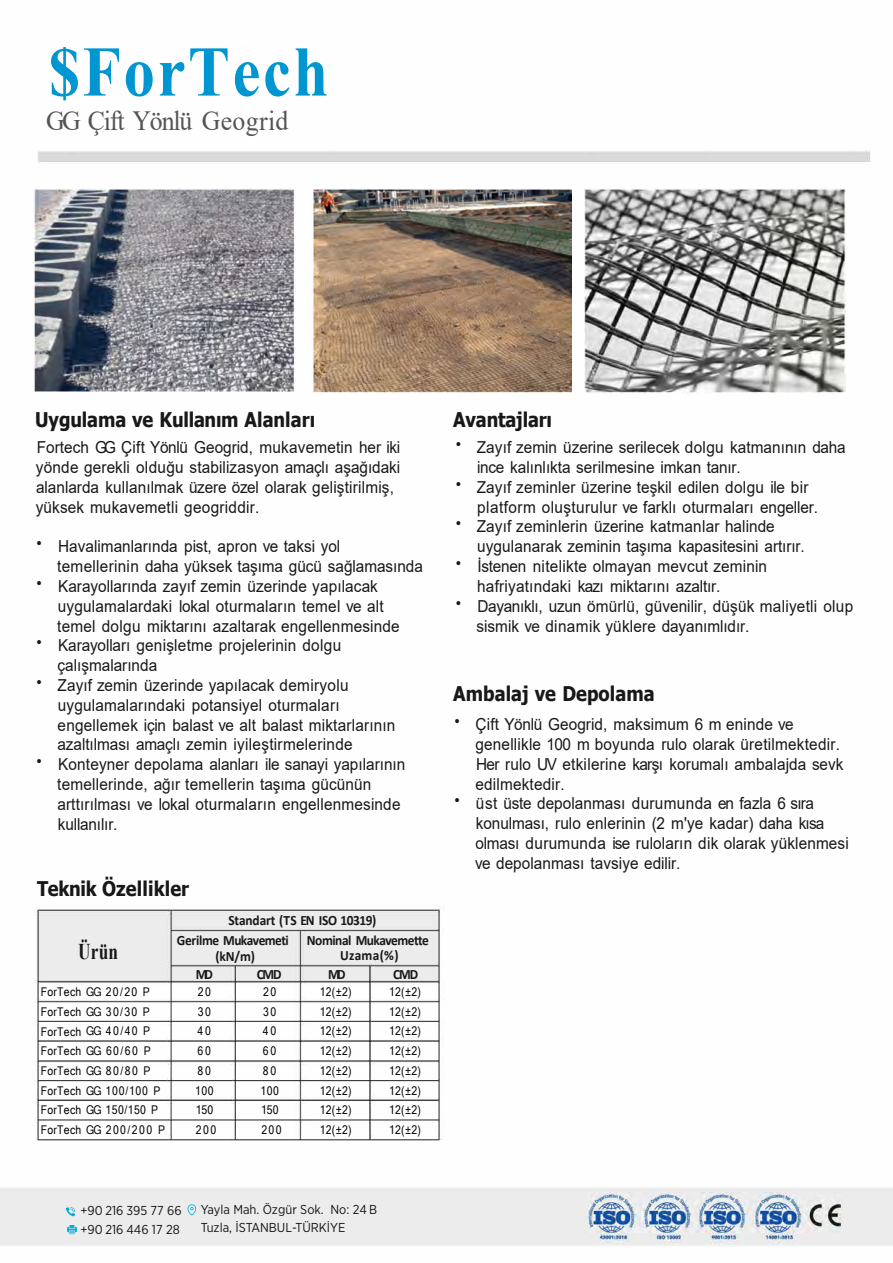
<style>
.page{position:relative;width:893px;height:1263px;background:#fff}
.page>*{position:absolute;margin:0;border:0;box-sizing:border-box;transform-origin:0 0}
.t1{font:700 71.25px "Times New Roman";letter-spacing:.04em;color:#0096d2;scale:.88 1}
.t2{font:27.75px "Times New Roman";letter-spacing:-.045em;color:#545454;scale:.93 1}
.t3{font:700 22.5px "Times New Roman";color:#181818;scale:.77 1}
.t4{font:700 20.25px "Tahoma";letter-spacing:-.005em;color:#181818;scale:.9 1}
.t5{font:16.5px/19.8px "Arial";letter-spacing:.005em;color:#181818;scale:.93 1}
.t6{font:700 14.25px "Calibri";letter-spacing:-.035em;color:#181818;scale:.94 1}
.t7{font:700 14.25px "Calibri";letter-spacing:-.01em;color:#181818;scale:.94 1}
.t8{font:12.9px/18.1px "Gotham Narrow";color:#151616}
.t9{font:12px "Microsoft Sans Serif";letter-spacing:.03em;color:#040404;scale:.87 1}
</style>
<div class="page">
<img style="left:0;top:150px;width:893px;height:1096px">
<img style="left:33px;top:189px;width:262px;height:203px">
<img style="left:311px;top:189px;width:261px;height:204px">
<img style="left:585px;top:189px;width:260px;height:204px">
<img style="left:589px;top:1192px;width:252px;height:41px">
<svg style="left:188px;top:1204px;width:8px;height:11px"></svg>
<svg style="left:67px;top:1225px;width:10px;height:9px"></svg>
<svg style="left:66px;top:1207px;width:9px;height:9px"></svg>
<h1 class="t1" style="left:49px;top:20px;width:319px">$ForTech</h1>
<h2 class="t2" style="left:46px;top:101px;width:262px">GG Çift Yönlü Geogrid</h2>
<p class="t4" style="left:35px;top:405px;width:313px">Uygulama ve Kullanım Alanları</p>
<p class="t5" style="left:36px;top:437px;width:393px">Fortech GG Çift Yönlü Geogrid, mukavemetin her iki yönde gerekli olduğu stabilizasyon amaçlı aşağıdaki alanlarda kullanılmak üzere özel olarak geliştirilmiş, yüksek mukavemetli geogriddir.</p>
<p class="t5" style="left:57px;top:536px;width:395px;text-indent:-21px">• Havalimanlarında pist, apron ve taksi yol temellerinin daha yüksek taşıma gücü sağlamasında</p>
<p class="t5" style="left:57px;top:576px;width:370px;text-indent:-21px">• Karayollarında zayıf zemin üzerinde yapılacak uygulamalardaki lokal oturmaların temel ve alt temel dolgu miktarını azaltarak engellenmesinde</p>
<p class="t5" style="left:58px;top:636px;width:307px;text-indent:-21px">• Karayolları genişletme projelerinin dolgu çalışmalarında</p>
<p class="t5" style="left:57px;top:675px;width:365px;text-indent:-21px">• Zayıf zemin üzerinde yapılacak demiryolu uygulamalarındaki potansiyel oturmaları engellemek için balast ve alt balast miktarlarının azaltılması amaçlı zemin iyileştirmelerinde</p>
<p class="t5" style="left:57px;top:754px;width:376px;text-indent:-21px">• Konteyner depolama alanları ile sanayi yapılarının temellerinde, ağır temellerin taşıma gücünün arttırılması ve lokal oturmaların engellenmesinde kullanılır.</p>
<p class="t4" style="left:37px;top:874px;width:171px">Teknik Özellikler</p>
<p class="t7" style="left:228px;top:910px;width:159px">Standart (TS EN ISO 10319)</p>
<h3 class="t3" style="left:78px;top:935px;width:53px">Ürün</h3>
<p class="t6" style="left:177px;top:931px;width:120px">Gerilme Mukavemeti</p>
<p class="t6" style="left:307px;top:931px;width:131px">Nominal Mukavemette</p>
<p class="t6" style="left:215px;top:946px;width:44px">(kN/m)</p>
<p class="t6" style="left:340px;top:945px;width:64px">Uzama(%)</p>
<p class="t6" style="left:196px;top:965px;width:20px">MD</p>
<p class="t6" style="left:257px;top:965px;width:28px">CMD</p>
<p class="t6" style="left:328px;top:965px;width:20px">MD</p>
<p class="t6" style="left:393px;top:965px;width:28px">CMD</p>
<p class="t9" style="left:41px;top:984px;width:127px">ForTech GG 20/20 P</p>
<p class="t9" style="left:198px;top:984px;width:16px">20</p>
<p class="t9" style="left:263px;top:984px;width:16px">20</p>
<p class="t9" style="left:320px;top:984px;width:38px">12(±2)</p>
<p class="t9" style="left:389px;top:984px;width:38px">12(±2)</p>
<p class="t9" style="left:41px;top:1004px;width:127px">ForTech GG 30/30 P</p>
<p class="t9" style="left:198px;top:1004px;width:16px">30</p>
<p class="t9" style="left:263px;top:1004px;width:16px">30</p>
<p class="t9" style="left:320px;top:1004px;width:38px">12(±2)</p>
<p class="t9" style="left:389px;top:1004px;width:38px">12(±2)</p>
<p class="t9" style="left:41px;top:1023px;width:127px">ForTech GG 40/40 P</p>
<p class="t9" style="left:197px;top:1023px;width:17px">40</p>
<p class="t9" style="left:263px;top:1023px;width:17px">40</p>
<p class="t9" style="left:320px;top:1023px;width:38px">12(±2)</p>
<p class="t9" style="left:389px;top:1023px;width:38px">12(±2)</p>
<p class="t9" style="left:41px;top:1043px;width:128px">ForTech GG 60/60 P</p>
<p class="t9" style="left:198px;top:1043px;width:17px">60</p>
<p class="t9" style="left:263px;top:1043px;width:17px">60</p>
<p class="t9" style="left:320px;top:1043px;width:38px">12(±2)</p>
<p class="t9" style="left:389px;top:1043px;width:38px">12(±2)</p>
<p class="t9" style="left:41px;top:1063px;width:128px">ForTech GG 80/80 P</p>
<p class="t9" style="left:198px;top:1063px;width:17px">80</p>
<p class="t9" style="left:263px;top:1063px;width:17px">80</p>
<p class="t9" style="left:320px;top:1062px;width:38px">12(±2)</p>
<p class="t9" style="left:389px;top:1062px;width:38px">12(±2)</p>
<p class="t9" style="left:41px;top:1083px;width:139px">ForTech GG 100/100 P</p>
<p class="t9" style="left:195px;top:1083px;width:23px">100</p>
<p class="t9" style="left:260px;top:1083px;width:23px">100</p>
<p class="t9" style="left:320px;top:1083px;width:38px">12(±2)</p>
<p class="t9" style="left:389px;top:1083px;width:38px">12(±2)</p>
<p class="t9" style="left:41px;top:1102px;width:137px">ForTech GG 150/150 P</p>
<p class="t9" style="left:196px;top:1102px;width:22px">150</p>
<p class="t9" style="left:261px;top:1102px;width:22px">150</p>
<p class="t9" style="left:320px;top:1102px;width:38px">12(±2)</p>
<p class="t9" style="left:389px;top:1102px;width:38px">12(±2)</p>
<p class="t9" style="left:41px;top:1122px;width:145px">ForTech GG 200/200 P</p>
<p class="t9" style="left:196px;top:1122px;width:25px">200</p>
<p class="t9" style="left:261px;top:1122px;width:25px">200</p>
<p class="t9" style="left:320px;top:1122px;width:38px">12(±2)</p>
<p class="t9" style="left:389px;top:1122px;width:38px">12(±2)</p>
<p class="t4" style="left:453px;top:405px;width:111px">Avantajları</p>
<p class="t5" style="left:477px;top:437px;width:398px;text-indent:-21px">• Zayıf zemin üzerine serilecek dolgu katmanının daha ince kalınlıkta serilmesine imkan tanır.</p>
<p class="t5" style="left:477px;top:477px;width:368px;text-indent:-21px">• Zayıf zeminler üzerine teşkil edilen dolgu ile bir platform oluşturulur ve farklı oturmaları engeller.</p>
<p class="t5" style="left:477px;top:517px;width:354px;text-indent:-21px">• Zayıf zeminlerin üzerine katmanlar halinde uygulanarak zeminin taşıma kapasitesini artırır.</p>
<p class="t5" style="left:477px;top:556px;width:313px;text-indent:-21px">• İstenen nitelikte olmayan mevcut zeminin hafriyatındaki kazı miktarını azaltır.</p>
<p class="t5" style="left:476px;top:596px;width:407px;text-indent:-21px">• Dayanıklı, uzun ömürlü, güvenilir, düşük maliyetli olup sismik ve dinamik yüklere dayanımlıdır.</p>
<p class="t4" style="left:453px;top:679px;width:225px">Ambalaj ve Depolama</p>
<p class="t5" style="left:475px;top:714px;width:397px;text-indent:-21px">• Çift Yönlü Geogrid, maksimum 6 m eninde ve genellikle 100 m boyunda rulo olarak üretilmektedir.<br>Her rulo UV etkilerine karşı korumalı ambalajda sevk edilmektedir.</p>
<p class="t5" style="left:475px;top:793px;width:403px;text-indent:-21px">• üst üste depolanması durumunda en fazla 6 sıra konulması, rulo enlerinin (2 m'ye kadar) daha kısa olması durumunda ise ruloların dik olarak yüklenmesi ve depolanması tavsiye edilir.</p>
<p class="t8" style="left:80px;top:1201px;width:103px">+90 216 395 77 66 +90 216 446 17 28</p>
<p class="t8" style="left:201px;top:1200px;width:178px">Yayla Mah. Özgür Sok. No: 24 B<br>Tuzla, İSTANBUL-TÜRKİYE</p>
</div>
